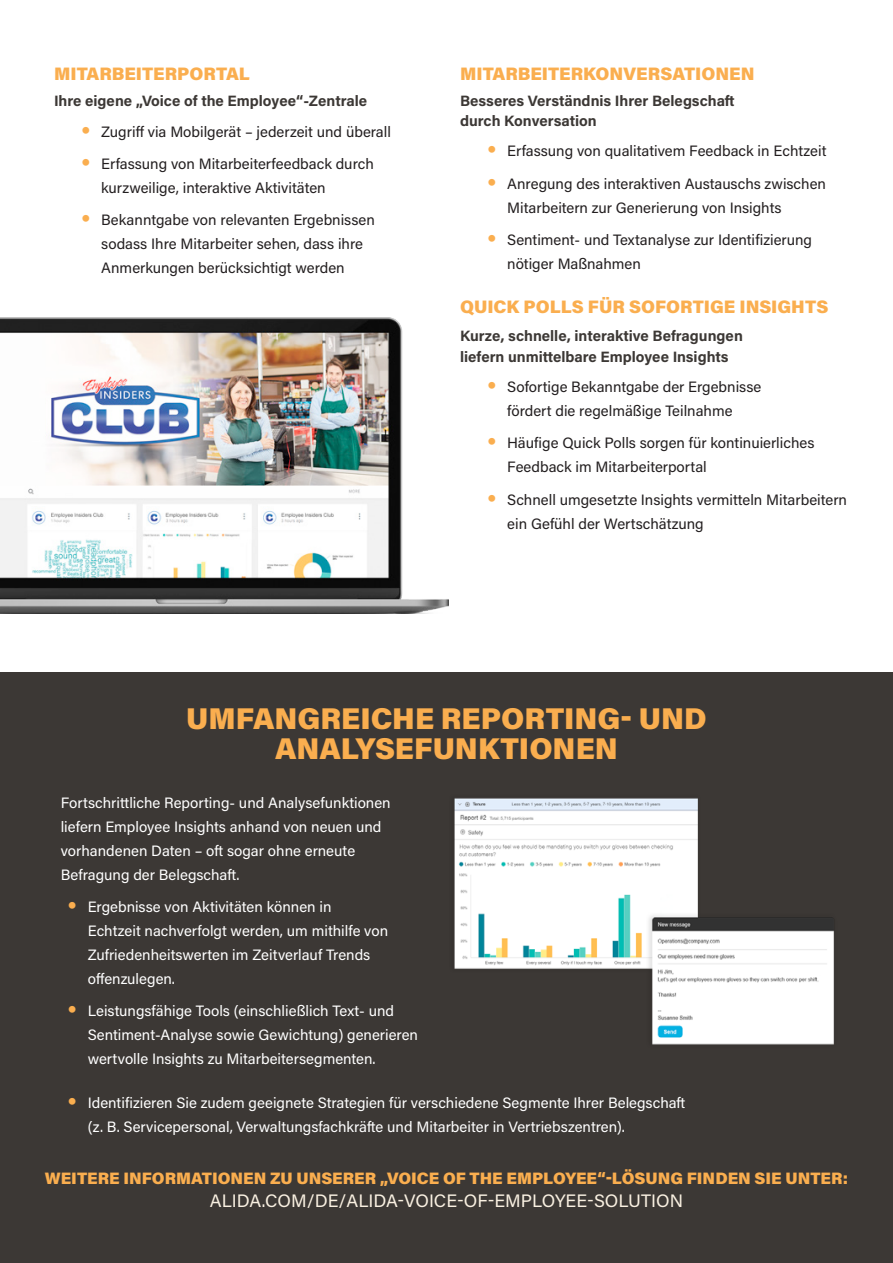
<style>
.page{position:relative;width:893px;height:1263px;background:#fff}
.page>*{position:absolute;margin:0;border:0;box-sizing:border-box;transform-origin:0 0}
.Inline_header{font:900 30px/30px "Acumin Pro";color:#faae4f;text-align:center}
.Inline_header-2{font:900 18px "Acumin Pro";color:#faae4f}
.Inline_header-3{font:18px "Acumin Pro";color:#f9f0e1}
.Inline_header-4{font:900 16.5px "Acumin Pro";color:#faae4f}
.t1{font:15px/24px "Acumin Pro";color:#231f20}
.Bulleted_list{font:15px/24px "Acumin Pro";color:#fff}
.Inline_question_head{font:700 15px/19.5px "Acumin Pro";color:#3c3835}
.s1{font-family:"Arial";font-size:27px;color:#faae4f}
</style>
<div class="page">
<div style="left:0;top:672px;width:893px;height:591px;background:#3c3835"></div>
<img style="left:0;top:318px;width:449px;height:296px">
<img style="left:454px;top:798px;width:380px;height:247px">
<p class="Inline_header-2" style="left:54px;top:61px;width:197px">MITARBEITERPORTAL</p>
<p class="Inline_question_head" style="left:54px;top:91px;width:315px">Ihre eigene „Voice of the Employee“-Zentrale</p>
<p class="t1" style="left:81px;top:119px;width:311px"><span class="s1">•</span> Zugriff via Mobilgerät – jederzeit und überall</p>
<p class="t1" style="left:101px;top:151px;width:274px;text-indent:-20px"><span class="s1">•</span> Erfassung von Mitarbeiterfeedback durch kurzweilige, interaktive Aktivitäten</p>
<p class="t1" style="left:101px;top:207px;width:275px;text-indent:-20px"><span class="s1">•</span> Bekanntgabe von relevanten Ergebnissen sodass Ihre Mitarbeiter sehen, dass ihre<br>Anmerkungen berücksichtigt werden</p>
<p class="Inline_header-2" style="left:460px;top:61px;width:296px">MITARBEITERKONVERSATIONEN</p>
<p class="Inline_question_head" style="left:460px;top:91px;width:276px">Besseres Verständnis Ihrer Belegschaft durch Konversation</p>
<p class="t1" style="left:487px;top:139px;width:341px"><span class="s1">•</span> Erfassung von qualitativem Feedback in Echtzeit</p>
<p class="t1" style="left:507px;top:171px;width:320px;text-indent:-20px"><span class="s1">•</span> Anregung des interaktiven Austauschs zwischen<br>Mitarbeitern zur Generierung von Insights</p>
<p class="t1" style="left:507px;top:227px;width:306px;text-indent:-20px"><span class="s1">•</span> Sentiment- und Textanalyse zur Identifizierung nötiger Maßnahmen</p>
<p class="Inline_header-2" style="left:460px;top:294px;width:370px">QUICK POLLS FÜR SOFORTIGE INSIGHTS</p>
<p class="Inline_question_head" style="left:460px;top:326px;width:284px">Kurze, schnelle, interaktive Befragungen</p>
<p class="Inline_question_head" style="left:460px;top:346px;width:270px">liefern unmittelbare Employee Insights</p>
<p class="t1" style="left:487px;top:374px;width:276px;text-align:center"><span class="s1">•</span> Sofortige Bekanntgabe der Ergebnisse fördert die regelmäßige Teilnahme</p>
<p class="t1" style="left:507px;top:431px;width:309px;text-indent:-20px"><span class="s1">•</span> Häufige Quick Polls sorgen für kontinuierliches<br>Feedback im Mitarbeiterportal</p>
<p class="t1" style="left:507px;top:487px;width:341px;text-indent:-20px"><span class="s1">•</span> Schnell umgesetzte Insights vermitteln Mitarbeitern ein Gefühl der Wertschätzung</p>
<p class="Inline_header" style="left:186px;top:702px;width:522px">UMFANGREICHE REPORTING- UND<br>ANALYSEFUNKTIONEN</p>
<p class="Bulleted_list" style="left:61px;top:790px;width:332px">Fortschrittliche Reporting- und Analysefunktionen liefern Employee Insights anhand von neuen und vorhandenen Daten – oft sogar ohne erneute Befragung der Belegschaft.</p>
<p class="Bulleted_list" style="left:88px;top:894px;width:302px;text-indent:-20px"><span class="s1">•</span> Ergebnisse von Aktivitäten können in Echtzeit nachverfolgt werden, um mithilfe von Zufriedenheitswerten im Zeitverlauf Trends offenzulegen.</p>
<p class="Bulleted_list" style="left:88px;top:998px;width:332px;text-indent:-20px"><span class="s1">•</span> Leistungsfähige Tools (einschließlich Text- und<br>Sentiment-Analyse sowie Gewichtung) generieren wertvolle Insights zu Mitarbeitersegmenten.</p>
<p class="Bulleted_list" style="left:88px;top:1090px;width:599px;text-indent:-20px"><span class="s1">•</span> Identifizieren Sie zudem geeignete Strategien für verschiedene Segmente Ihrer Belegschaft (z. B. Servicepersonal, Verwaltungsfachkräfte und Mitarbeiter in Vertriebszentren).</p>
<p class="Inline_header-4" style="left:45px;top:1167px;width:805px">WEITERE INFORMATIONEN ZU UNSERER „VOICE OF THE EMPLOYEE“-LÖSUNG FINDEN SIE UNTER:</p>
<p class="Inline_header-3" style="left:210px;top:1189px;width:475px">ALIDA.COM/DE/ALIDA-VOICE-OF-EMPLOYEE-SOLUTION</p>
</div>
